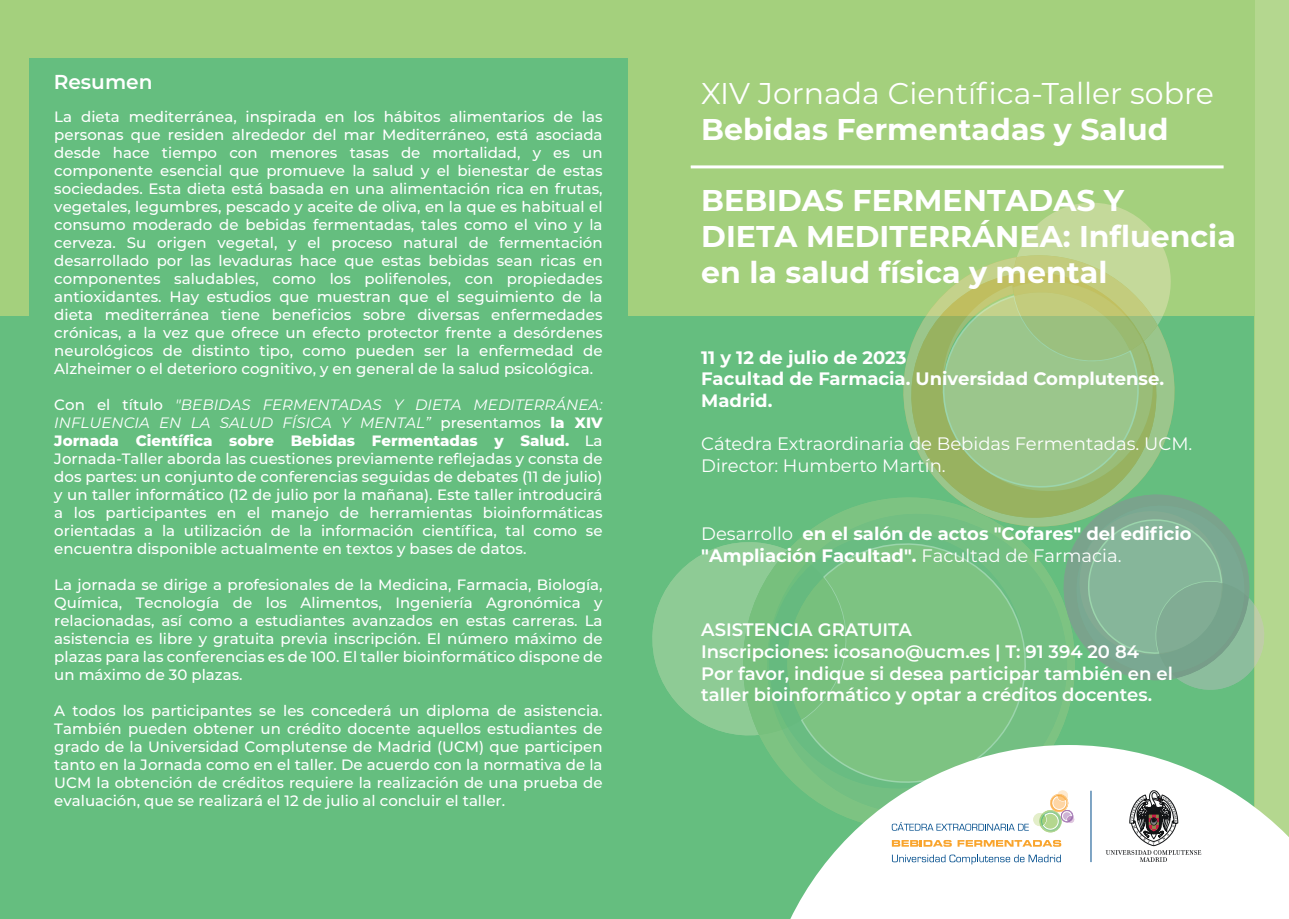
<style>
.page{position:relative;width:1289px;height:919px;background:#fff}
.page>*{position:absolute;margin:0;border:0;box-sizing:border-box;transform-origin:0 0}
.t1{font:700 30px/36px "Montserrat";color:#fff}
.t2{font:30px "Montserrat";color:#fff}
.t3{font:600 20.1px "Montserrat";color:#fff}
.t4{font:700 18px/21.6px "Montserrat";color:#fff}
.t5{font:600 18px/21.6px "Montserrat";color:#fff}
.t6{font:18px/21.6px "Montserrat";color:#fff}
.t7{font:500 15px/18px "Montserrat";color:#fff;text-align:justify}
.s1{font-weight:400;font-style:italic}
.s2{font-weight:800}
.s3{font-weight:400}
</style>
<div class="page">
<div style="left:0;top:0;width:1288px;height:918px;background:#a4d07d"></div>
<hr style="left:690px;top:165px;width:533px;height:3px;background:#fff">
<div style="left:1255px;top:0;width:33px;height:918px;background:#b4d78f"></div>
<div style="left:0;top:316px;width:1253px;height:602px;background:#65be7f"></div>
<div style="left:29px;top:59px;width:598px;height:797px;background:#65be7f"></div>
<svg style="left:759px;top:499px;width:127px;height:246px"></svg>
<svg style="left:782px;top:510px;width:291px;height:235px"></svg>
<svg style="left:787px;top:529px;width:144px;height:216px"></svg>
<svg style="left:799px;top:541px;width:230px;height:204px;fill:#7dc382"></svg>
<svg style="left:652px;top:538px;width:195px;height:197px"></svg>
<svg style="left:886px;top:498px;width:45px;height:35px"></svg>
<svg style="left:895px;top:309px;width:36px;height:213px"></svg>
<svg style="left:931px;top:203px;width:333px;height:488px"></svg>
<svg style="left:764px;top:745px;width:524px;height:173px;fill:#fff"></svg>
<svg style="left:1105px;top:790px;width:96px;height:71px"></svg>
<svg style="left:891px;top:839px;width:60px;height:7px"></svg>
<svg style="left:957px;top:839px;width:104px;height:7px"></svg>
<svg style="left:891px;top:854px;width:169px;height:10px"></svg>
<svg style="left:891px;top:790px;width:183px;height:42px"></svg>
<hr style="left:1090px;top:790px;width:1px;height:72px;background:#004d8c">
<h2 class="t3" style="left:54px;top:69px;width:100px">Resumen</h2>
<p class="t7" style="left:54px;top:107px;width:550px">La dieta mediterránea, inspirada en los hábitos alimentarios de las personas que residen alrededor del mar Mediterráneo, está asociada desde hace tiempo con menores tasas de mortalidad, y es un componente esencial que promueve la salud y el bienestar de estas sociedades. Esta dieta está basada en una alimentación rica en frutas, vegetales, legumbres, pescado y aceite de oliva, en la que es habitual el consumo moderado de bebidas fermentadas, tales como el vino y la cerveza. Su origen vegetal, y el proceso natural de fermentación desarrollado por las levaduras hace que estas bebidas sean ricas en componentes saludables, como los polifenoles, con propiedades antioxidantes. Hay estudios que muestran que el seguimiento de la dieta mediterránea tiene beneficios sobre diversas enfermedades crónicas, a la vez que ofrece un efecto protector frente a desórdenes neurológicos de distinto tipo, como pueden ser la enfermedad de Alzheimer o el deterioro cognitivo, y en general de la salud psicológica.</p>
<p class="t7" style="left:54px;top:395px;width:550px">Con el título <span class="s1">"BEBIDAS FERMENTADAS Y DIETA MEDITERRÁNEA:<br>INFLUENCIA EN LA SALUD FÍSICA Y MENTAL”</span> presentamos <span class="s2">la XIV Jornada Científica sobre Bebidas Fermentadas y Salud.</span> La Jornada-Taller aborda las cuestiones previamente reflejadas y consta de dos partes: un conjunto de conferencias seguidas de debates (11 de julio) y un taller informático (12 de julio por la mañana). Este taller introducirá a los participantes en el manejo de herramientas bioinformáticas orientadas a la utilización de la información científica, tal como se encuentra disponible actualmente en textos y bases de datos.</p>
<p class="t7" style="left:54px;top:575px;width:550px">La jornada se dirige a profesionales de la Medicina, Farmacia, Biología, Química, Tecnología de los Alimentos, Ingeniería Agronómica y relacionadas, así como a estudiantes avanzados en estas carreras. La asistencia es libre y gratuita previa inscripción. El número máximo de plazas para las conferencias es de 100. El taller bioinformático dispone de un máximo de 30 plazas.</p>
<p class="t7" style="left:54px;top:701px;width:550px">A todos los participantes se les concederá un diploma de asistencia.<br>También pueden obtener un crédito docente aquellos estudiantes de grado de la Universidad Complutense de Madrid (UCM) que participen tanto en la Jornada como en el taller. De acuerdo con la normativa de la UCM la obtención de créditos requiere la realización de una prueba de evaluación, que se realizará el 12 de julio al concluir el taller.</p>
<h1 class="t2" style="left:701px;top:73px;width:514px">XIV Jornada Científica-Taller sobre</h1>
<h1 class="t1" style="left:701px;top:110px;width:469px">Bebidas Fermentadas y Salud</h1>
<h1 class="t1" style="left:701px;top:181px;width:536px">BEBIDAS FERMENTADAS Y<br>DIETA MEDITERRÁNEA: Influencia en la salud física y mental</h1>
<p class="t4" style="left:701px;top:345px;width:464px">11 y 12 de julio de 2023<br>Facultad de Farmacia. Universidad Complutense.<br>Madrid.</p>
<p class="t6" style="left:701px;top:432px;width:492px">Cátedra Extraordinaria de Bebidas Fermentadas. UCM.<br>Director: Humberto Martín.</p>
<p class="t4" style="left:701px;top:522px;width:492px"><span class="s3">Desarrollo</span> en el salón de actos "Cofares" del edificio "Ampliación Facultad". <span class="s3">Facultad de Farmacia.</span></p>
<p class="t5" style="left:701px;top:618px;width:473px">ASISTENCIA GRATUITA<br>Inscripciones: icosano@ucm.es | T: 91 394 20 84<br>Por favor, indique si desea participar también en el taller bioinformático y optar a créditos docentes.</p>
</div>
